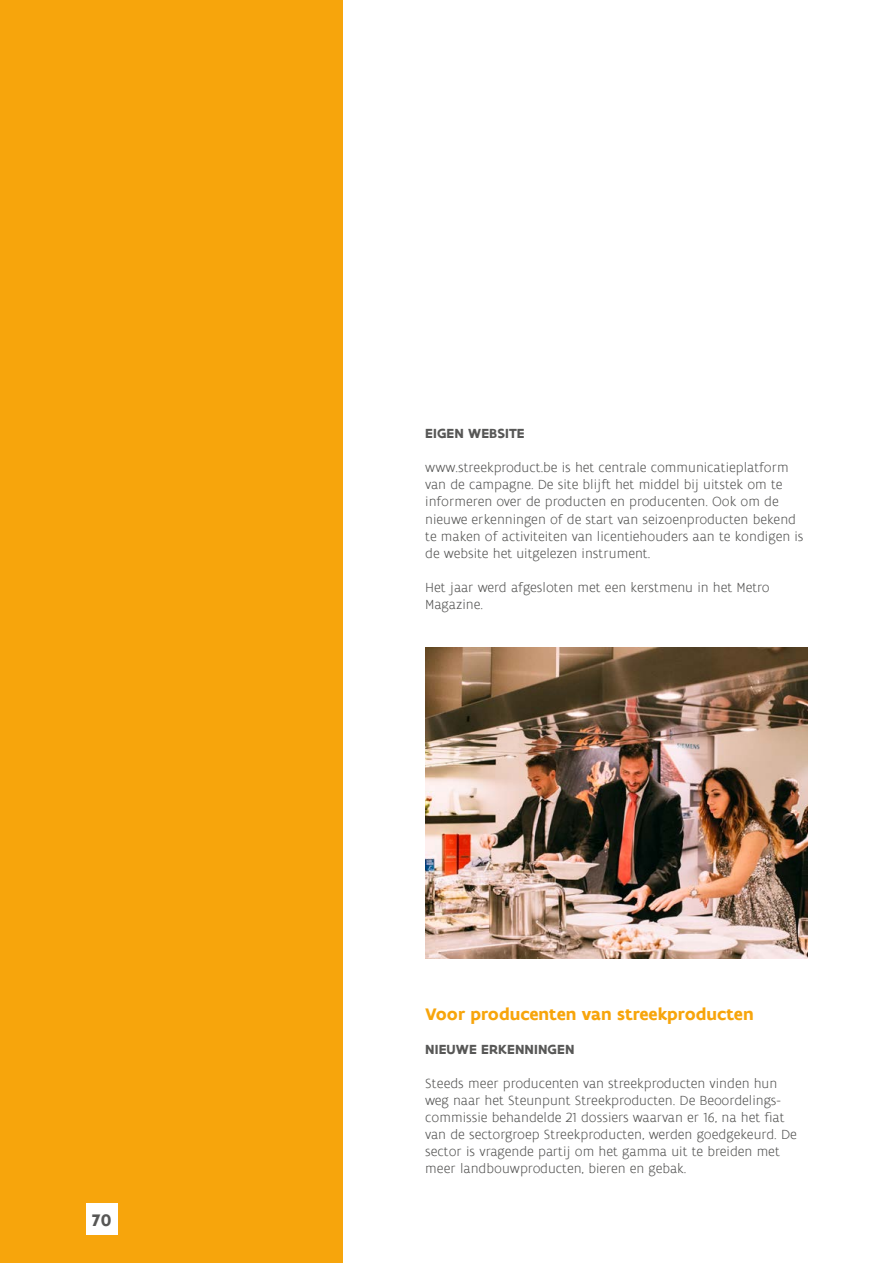
<style>
.page{position:relative;width:893px;height:1263px;background:#fff}
.page>*{position:absolute;margin:0;border:0;box-sizing:border-box;transform-origin:0 0}
.t1{font:700 18px "Flanders Art Sans";color:#f7a50c}
.t2{font:700 18px "Flanders Art Sans";color:#575756}
.t3{font:300 14.25px/17.1px "Flanders Art Sans";color:#575756}
.t4{font:700 14.25px "Flanders Art Sans";letter-spacing:.005em;color:#575756}
</style>
<div class="page">
<div style="left:0;top:0;width:342px;height:1263px;background:#f7a50c"></div>
<img style="left:425px;top:647px;width:383px;height:312px">
<div style="left:86px;top:1203px;width:32px;height:32px;background:#fff"></div>
<p class="t2" style="left:92px;top:1209px;width:21px">70</p>
<p class="t4" style="left:425px;top:424px;width:101px">EIGEN WEBSITE</p>
<p class="t3" style="left:425px;top:459px;width:380px">www.streekproduct.be is het centrale communicatieplatform van de campagne. De site blijft het middel bij uitstek om te informeren over de producten en producenten. Ook om de nieuwe erkenningen of de start van seizoenproducten bekend te maken of activiteiten van licentiehouders aan te kondigen is de website het uitgelezen instrument.</p>
<p class="t3" style="left:425px;top:579px;width:346px">Het jaar werd afgesloten met een kerstmenu in het Metro<br>Magazine.</p>
<p class="t1" style="left:425px;top:1002px;width:330px">Voor producenten van streekproducten</p>
<p class="t4" style="left:425px;top:1040px;width:151px">NIEUWE ERKENNINGEN</p>
<p class="t3" style="left:425px;top:1075px;width:373px">Steeds meer producenten van streekproducten vinden hun weg naar het Steunpunt Streekproducten. De Beoordelings&shy;commissie behandelde 21 dossiers waarvan er 16, na het fiat van de sectorgroep Streekproducten, werden goedgekeurd. De sector is vragende partij om het gamma uit te breiden met meer landbouwproducten, bieren en gebak.</p>
</div>
